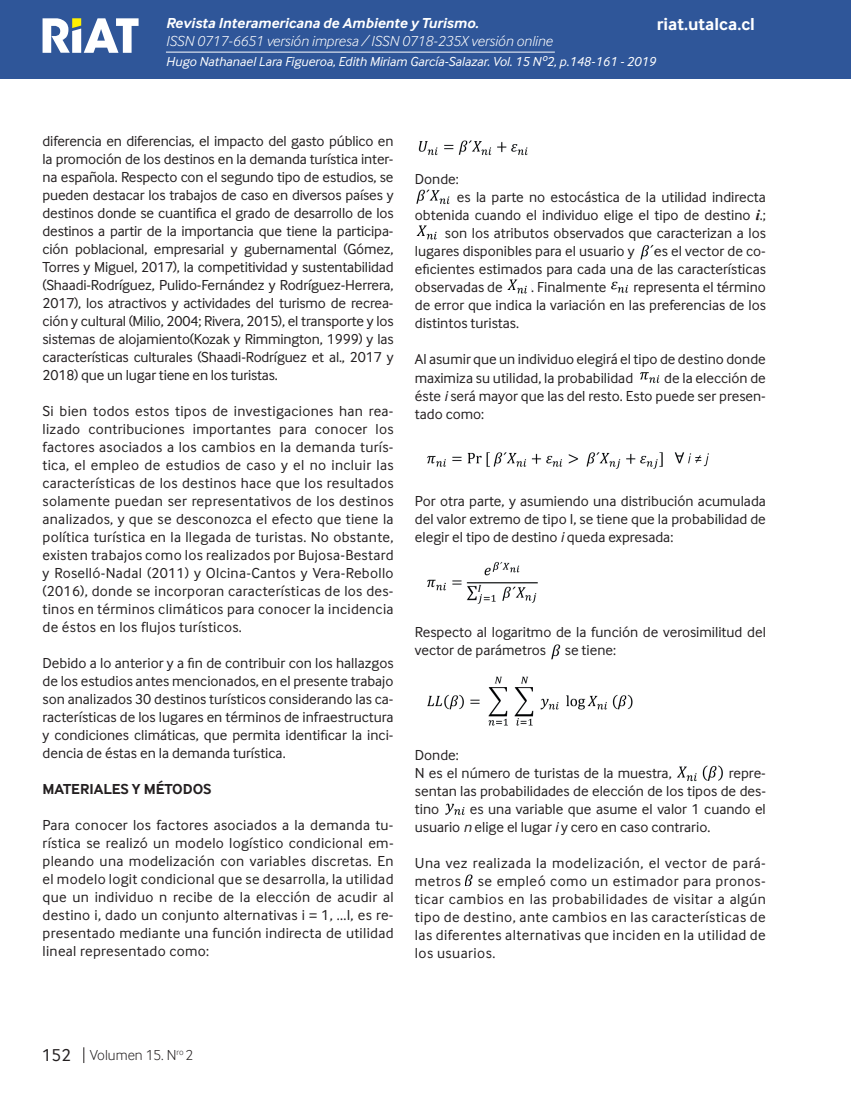
<style>
.page{position:relative;width:851px;height:1106px;background:#fff}
.page>*{position:absolute;margin:0;border:0;box-sizing:border-box;transform-origin:0 0}
.t1{font:700 18px "Inter Face";color:#fff}
.t2{font:15px/18px "Inter Face";color:#231f20;text-align:justify}
.t3{font:italic 300 15px "Inter Face";color:#fff}
.t4{font:italic 700 15px "Inter Face";color:#fff}
.t5{font:700 15px "Inter Face";color:#231f20}
.t6{font:300 15px "Inter Face";color:#231f20}
.t7{font:italic 13.5px "Inter Face";color:#fff}
.s1{font-family:"Times New Roman";font-weight:700;font-style:italic}
.s2{font-style:italic}
.s3{font-weight:400;font-size:18px}
</style>
<div class="page">
<div style="left:0;top:0;width:850px;height:79px;background:#2f5699"></div>
<hr style="left:850px;top:0;width:1px;height:79px;background:#2f5699">
<hr style="left:166px;top:52px;width:388px;height:1px;background:#fff">
<svg style="left:43px;top:18px;width:95px;height:35px"></svg>
<svg style="left:83px;top:1047px;width:1px;height:16px"></svg>
<img style="left:427px;top:452px;width:282px;height:17px">
<img style="left:427px;top:562px;width:111px;height:42px">
<img style="left:427px;top:676px;width:206px;height:50px">
<img style="left:418px;top:140px;width:110px;height:16px">
<img style="left:416px;top:189px;width:34px;height:15px">
<img style="left:416px;top:225px;width:21px;height:15px">
<img style="left:640px;top:244px;width:14px;height:16px">
<img style="left:507px;top:279px;width:20px;height:15px">
<img style="left:611px;top:281px;width:18px;height:12px">
<img style="left:640px;top:372px;width:20px;height:11px">
<img style="left:551px;top:644px;width:10px;height:16px">
<img style="left:676px;top:765px;width:47px;height:17px">
<img style="left:445px;top:803px;width:20px;height:12px">
<svg style="left:465px;top:874px;width:8px;height:11px"></svg>
<p class="t4" style="left:166px;top:15px;width:314px">Revista Interamericana de Ambiente y Turismo.</p>
<p class="t3" style="left:166px;top:33px;width:388px">ISSN 0717-6651 versión impresa / ISSN 0718-235X versión online</p>
<p class="t1" style="left:656px;top:14px;width:99px">riat.utalca.cl</p>
<p class="t7" style="left:166px;top:54px;width:491px">Hugo Nathanael Lara Figueroa, Edith Miriam García-Salazar. Vol. 15 Nº2, p.148-161 - 2019</p>
<p class="t2" style="left:43px;top:132px;width:352px">diferencia en diferencias, el impacto del gasto público en la promoción de los destinos en la demanda turística inter&shy;na española. Respecto con el segundo tipo de estudios, se pueden destacar los trabajos de caso en diversos países y destinos donde se cuantifica el grado de desarrollo de los destinos a partir de la importancia que tiene la participa&shy;ción poblacional, empresarial y gubernamental (Gómez, Torres y Miguel, 2017), la competitividad y sustentabilidad (Shaadi-Rodríguez, Pulido-Fernández y Rodríguez-Herrera, 2017), los atractivos y actividades del turismo de recrea&shy;ción y cultural (Milio, 2004; Rivera, 2015), el transporte y los sistemas de alojamiento(Kozak y Rimmington, 1999) y las características culturales (Shaadi-Rodríguez et al., 2017 y 2018) que un lugar tiene en los turistas.</p>
<p class="t2" style="left:43px;top:402px;width:352px">Si bien todos estos tipos de investigaciones han rea&shy;lizado contribuciones importantes para conocer los factores asociados a los cambios en la demanda turís&shy;tica, el empleo de estudios de caso y el no incluir las características de los destinos hace que los resultados solamente puedan ser representativos de los destinos analizados, y que se desconozca el efecto que tiene la política turística en la llegada de turistas. No obstante, existen trabajos como los realizados por Bujosa-Bestard y Roselló-Nadal (2011) y Olcina-Cantos y Vera-Rebollo (2016), donde se incorporan características de los des&shy;tinos en términos climáticos para conocer la incidencia de éstos en los flujos turísticos.</p>
<p class="t2" style="left:43px;top:654px;width:352px">Debido a lo anterior y a fin de contribuir con los hallazgos de los estudios antes mencionados, en el presente trabajo son analizados 30 destinos turísticos considerando las ca&shy;racterísticas de los lugares en términos de infraestructura y condiciones climáticas, que permita identificar la inci&shy;dencia de éstas en la demanda turística.</p>
<p class="t5" style="left:43px;top:780px;width:170px">MATERIALES Y MÉTODOS</p>
<p class="t2" style="left:43px;top:816px;width:352px">Para conocer los factores asociados a la demanda tu&shy;rística se realizó un modelo logístico condicional em&shy;pleando una modelización con variables discretas. En el modelo logit condicional que se desarrolla, la utilidad que un individuo n recibe de la elección de acudir al destino i, dado un conjunto alternativas i = 1, ...I, es re&shy;presentado mediante una función indirecta de utilidad lineal representado como:</p>
<p class="t2" style="left:415px;top:170px;width:45px">Donde:</p>
<p class="t2" style="left:457px;top:188px;width:310px">es la parte no estocástica de la utilidad indirecta</p>
<p class="t2" style="left:415px;top:206px;width:352px">obtenida cuando el individuo elige el tipo de destino <span class="s1">i</span>.;</p>
<p class="t2" style="left:445px;top:224px;width:322px">son los atributos observados que caracterizan a los</p>
<p class="t2" style="left:415px;top:242px;width:221px">lugares disponibles para el usuario y</p>
<p class="t2" style="left:415px;top:242px;width:352px;text-indent:239px">es el vector de co&shy;eficientes estimados para cada una de las características observadas de</p>
<p class="t2" style="left:415px;top:278px;width:352px;text-indent:218px">representa el término de error que indica la variación en las preferencias de los distintos turistas.</p>
<p class="t2" style="left:415px;top:350px;width:352px">Al asumir que un individuo elegirá el tipo de destino donde maximiza su utilidad, la probabilidad</p>
<p class="t2" style="left:531px;top:278px;width:77px">. Finalmente</p>
<p class="t2" style="left:415px;top:368px;width:352px;text-indent:249px">de la elección de éste <span class="s2">i</span> será mayor que las del resto. Esto puede ser presen&shy;tado como:</p>
<p class="t2" style="left:415px;top:492px;width:352px">Por otra parte, y asumiendo una distribución acumulada del valor extremo de tipo I, se tiene que la probabilidad de elegir el tipo de destino <span class="s2">i</span> queda expresada:</p>
<p class="t2" style="left:415px;top:623px;width:352px">Respecto al logaritmo de la función de verosimilitud del vector de parámetros</p>
<p class="t2" style="left:564px;top:641px;width:53px">se tiene:</p>
<p class="t2" style="left:415px;top:745px;width:258px">Donde:<br>N es el número de turistas de la muestra,</p>
<p class="t2" style="left:415px;top:763px;width:352px;text-indent:314px">repre&shy;sentan las probabilidades de elección de los tipos de des&shy;tino</p>
<p class="t2" style="left:415px;top:799px;width:352px;text-indent:55px">es una variable que asume el valor 1 cuando el usuario <span class="s2">n</span> elige el lugar <span class="s2">i</span> y cero en caso contrario.</p>
<p class="t2" style="left:415px;top:853px;width:352px">Una vez realizada la modelización, el vector de pará&shy;metros se empleó como un estimador para pronos&shy;ticar cambios en las probabilidades de visitar a algún tipo de destino, ante cambios en las características de las diferentes alternativas que inciden en la utilidad de los usuarios.</p>
<p class="t6" style="left:42px;top:1046px;width:153px"><span class="s3">152</span> Volumen 15. N<sup>ro</sup> 2</p>
</div>
